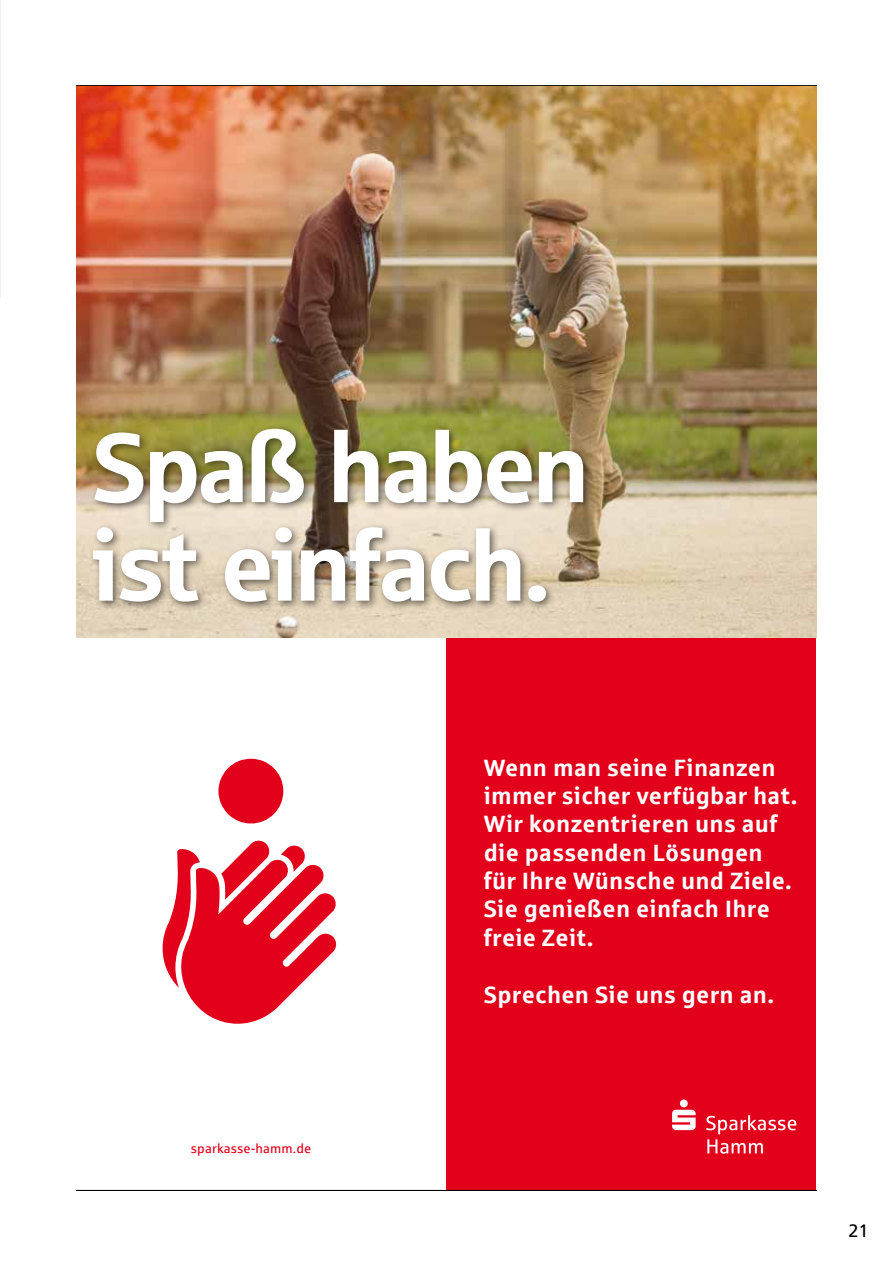
<style>
.page{position:relative;width:893px;height:1263px;background:#fff}
.page>*{position:absolute;margin:0;border:0;box-sizing:border-box;transform-origin:0 0}
.t1{font:98.55px/98.6px "Sparkasse Head";letter-spacing:-.01em;color:#fff}
.t2{font:700 23.7px/28.3px "Sparkasse Rg";letter-spacing:.01em;color:#fff}
.t3{font:18px "Frutiger";color:#000}
.t4{font:13.2px "Sparkasse Rg";letter-spacing:.01em;color:#e2001a}
</style>
<div class="page">
<img style="left:77px;top:85px;width:739px;height:1106px">
<h1 class="t1" style="left:93px;top:415px;width:496px">Spaß haben ist einfach.</h1>
<p class="t4" style="left:191px;top:1141px;width:122px">sparkasse-hamm.de</p>
<p class="t2" style="left:484px;top:752px;width:315px">Wenn man seine Finanzen immer sicher verfügbar hat.<br>Wir konzentrieren uns auf die passenden Lösungen für Ihre Wünsche und Ziele.<br>Sie genießen einfach Ihre freie Zeit.</p>
<p class="t2" style="left:484px;top:979px;width:292px">Sprechen Sie uns gern an.</p>
<p class="t3" style="left:848px;top:1220px;width:22px">21</p>
</div>
